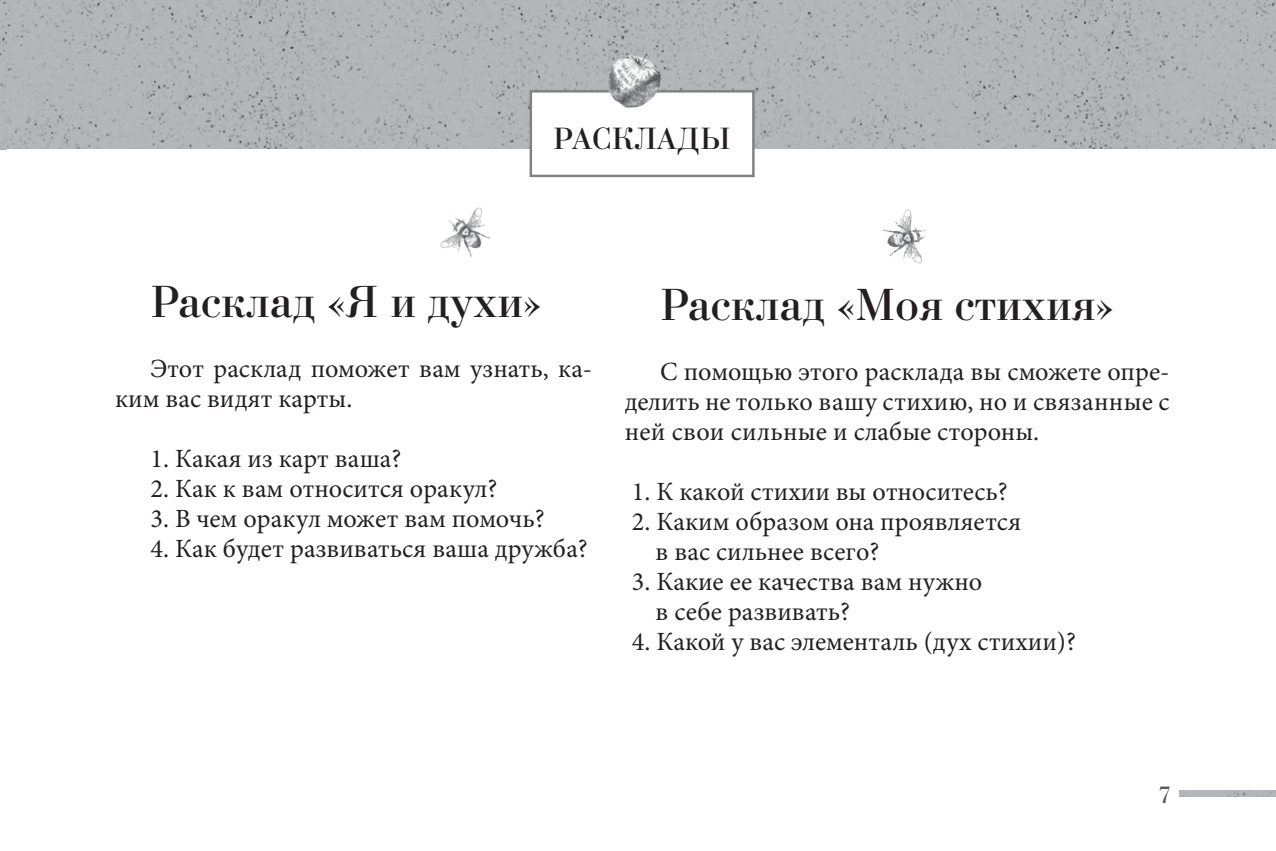
<style>
.page{position:relative;width:1276px;height:851px;background:#fff}
.page>*{position:absolute;margin:0;border:0;box-sizing:border-box;transform-origin:0 0}
.Body_text{font:47.5px "Bodoni C";letter-spacing:.01em;color:#231f20}
.vvedenie{font:32.5px "Bodoni C";letter-spacing:.005em;color:#231f20}
.Body_text-2{font:26.25px/30px "Minion Pro";color:#231f20}
.t1{font:25px "Bodoni C";color:#57585a}
</style>
<div class="page">
<img style="left:1179px;top:790px;width:97px;height:6px">
<img style="left:7px;top:0;width:1269px;height:149px">
<div style="left:529px;top:90px;width:225px;height:87px;background:#fff;border:2px solid #808285"></div>
<img style="left:567px;top:24px;width:121px;height:84px">
<img style="left:883px;top:209px;width:44px;height:55px">
<img style="left:440px;top:207px;width:50px;height:50px">
<img style="left:0;top:0;width:7px;height:149px">
<p class="vvedenie" style="left:553px;top:121px;width:179px">РАСКЛАДЫ</p>
<p class="Body_text" style="left:150px;top:276px;width:393px">Расклад «Я и духи»</p>
<p class="Body_text-2" style="left:115px;top:354px;width:479px;text-indent:35px">Этот расклад поможет вам узнать, ка&shy;ким вас видят карты.</p>
<p class="Body_text-2" style="left:150px;top:444px;width:252px">1. Какая из карт ваша?</p>
<p class="Body_text-2" style="left:150px;top:474px;width:348px">2. Как к вам относится оракул?</p>
<p class="Body_text-2" style="left:150px;top:504px;width:396px">3. В чем оракул может вам помочь?</p>
<p class="Body_text-2" style="left:150px;top:534px;width:439px">4. Как будет развиваться ваша дружба?</p>
<p class="Body_text" style="left:660px;top:279px;width:455px">Расклад «Моя стихия»</p>
<p class="Body_text-2" style="left:625px;top:356px;width:546px;text-align:justify;text-indent:35px">С помощью этого расклада вы сможете опре&shy;делить не только вашу стихию, но и связанные с ней свои сильные и слабые стороны.</p>
<p class="Body_text-2" style="left:632px;top:476px;width:377px">1. К какой стихии вы относитесь?</p>
<p class="Body_text-2" style="left:632px;top:506px;width:391px">2. Каким образом она проявляется</p>
<p class="Body_text-2" style="left:655px;top:536px;width:225px">в вас сильнее всего?</p>
<p class="Body_text-2" style="left:632px;top:566px;width:352px">3. Какие ее качества вам нужно</p>
<p class="Body_text-2" style="left:655px;top:596px;width:196px">в себе развивать?</p>
<p class="Body_text-2" style="left:632px;top:626px;width:446px">4. Какой у вас элементаль (дух стихии)?</p>
<p class="t1" style="left:1158px;top:781px;width:15px">7</p>
</div>
